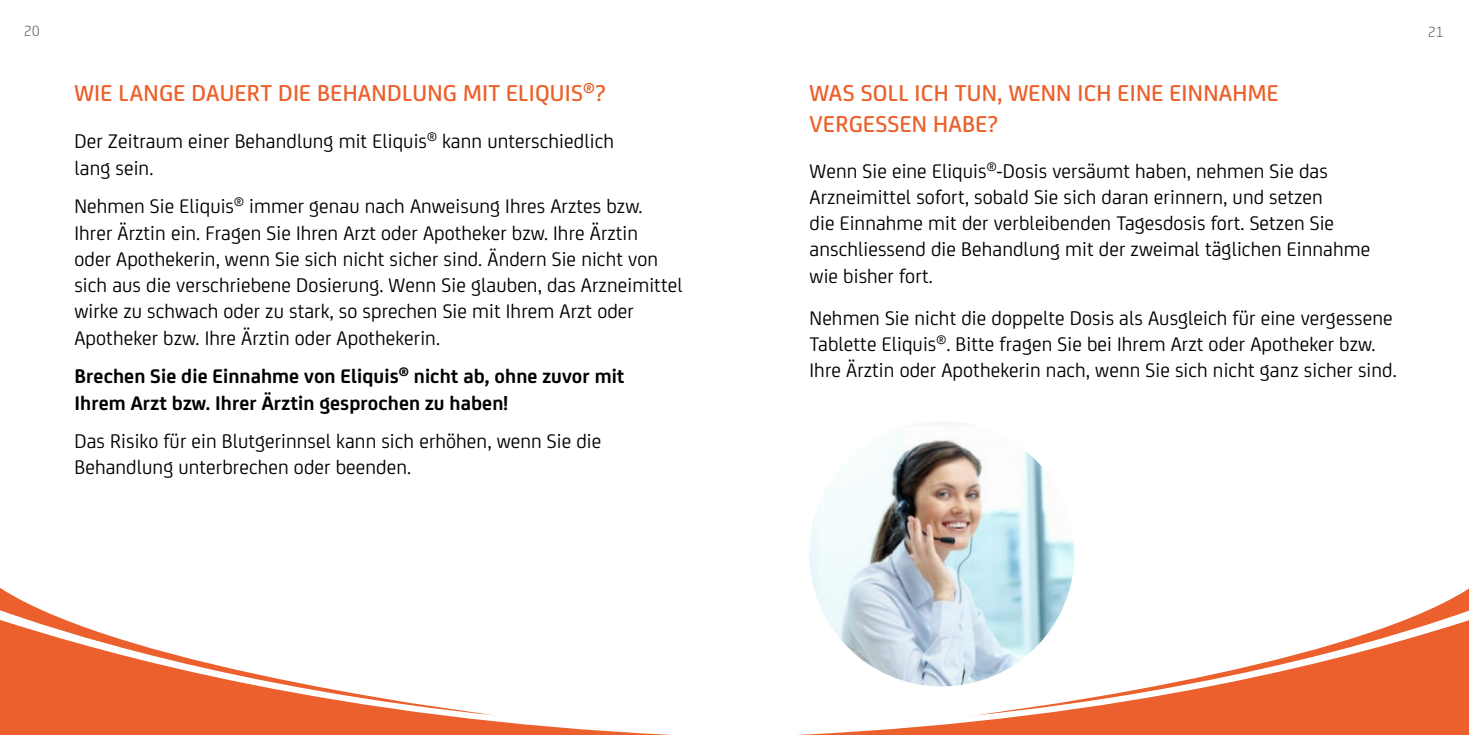
<style>
.page{position:relative;width:1469px;height:735px;background:#fff}
.page>*{position:absolute;margin:0;border:0;box-sizing:border-box;transform-origin:0 0}
.t1{font:500 24.5px/31.5px "FS Joey";letter-spacing:.01em;color:#eb602b}
.t2{font:21px/26.2px "FS Joey";letter-spacing:.005em;color:#000}
.t3{font:700 21px/26.2px "FS Joey";letter-spacing:.005em;color:#000}
.t4{font:300 15.75px "FS Joey";color:#4a4a49}
</style>
<div class="page">
<svg style="left:0;top:715px;width:653px;height:19px"></svg>
<svg style="left:0;top:588px;width:492px;height:127px"></svg>
<img style="left:809px;top:420px;width:265px;height:266px;border-radius:133px">
<svg style="left:817px;top:620px;width:651px;height:114px"></svg>
<svg style="left:969px;top:588px;width:499px;height:127px"></svg>
<p class="t4" style="left:24px;top:19px;width:18px">20</p>
<p class="t4" style="left:1427px;top:20px;width:18px">21</p>
<p class="t1" style="left:74px;top:76px;width:533px">WIE LANGE DAUERT DIE BEHANDLUNG MIT ELIQUIS<sup>®</sup>?</p>
<p class="t2" style="left:74px;top:127px;width:541px">Der Zeitraum einer Behandlung mit Eliquis<sup>®</sup> kann unterschiedlich lang sein.</p>
<p class="t2" style="left:74px;top:192px;width:609px">Nehmen Sie Eliquis<sup>®</sup> immer genau nach Anweisung Ihres Arztes bzw.<br>Ihrer Ärztin ein. Fragen Sie Ihren Arzt oder Apotheker bzw. Ihre Ärztin<br>oder Apothekerin, wenn Sie sich nicht sicher sind. Ändern Sie nicht von sich aus die verschriebene Dosierung. Wenn Sie glauben, das Arzneimittel wirke zu schwach oder zu stark, so sprechen Sie mit Ihrem Arzt oder Apotheker bzw. Ihre Ärztin oder Apothekerin.</p>
<p class="t3" style="left:74px;top:361px;width:551px">Brechen Sie die Einnahme von Eliquis<sup>®</sup> nicht ab, ohne zuvor mit<br>Ihrem Arzt bzw. Ihrer Ärztin gesprochen zu haben!</p>
<p class="t2" style="left:74px;top:426px;width:528px">Das Risiko für ein Blutgerinnsel kann sich erhöhen, wenn Sie die<br>Behandlung unterbrechen oder beenden.</p>
<p class="t1" style="left:809px;top:75px;width:470px">WAS SOLL ICH TUN, WENN ICH EINE EINNAHME<br>VERGESSEN HABE?</p>
<p class="t2" style="left:809px;top:156px;width:562px">Wenn Sie eine Eliquis<sup>®</sup>-Dosis versäumt haben, nehmen Sie das Arzneimittel sofort, sobald Sie sich daran erinnern, und setzen<br>die Einnahme mit der verbleibenden Tagesdosis fort. Setzen Sie anschliessend die Behandlung mit der zweimal täglichen Einnahme wie bisher fort.</p>
<p class="t2" style="left:809px;top:303px;width:588px">Nehmen Sie nicht die doppelte Dosis als Ausgleich für eine vergessene<br>Tablette Eliquis<sup>®</sup>. Bitte fragen Sie bei Ihrem Arzt oder Apotheker bzw.<br>Ihre Ärztin oder Apothekerin nach, wenn Sie sich nicht ganz sicher sind.</p>
</div>
